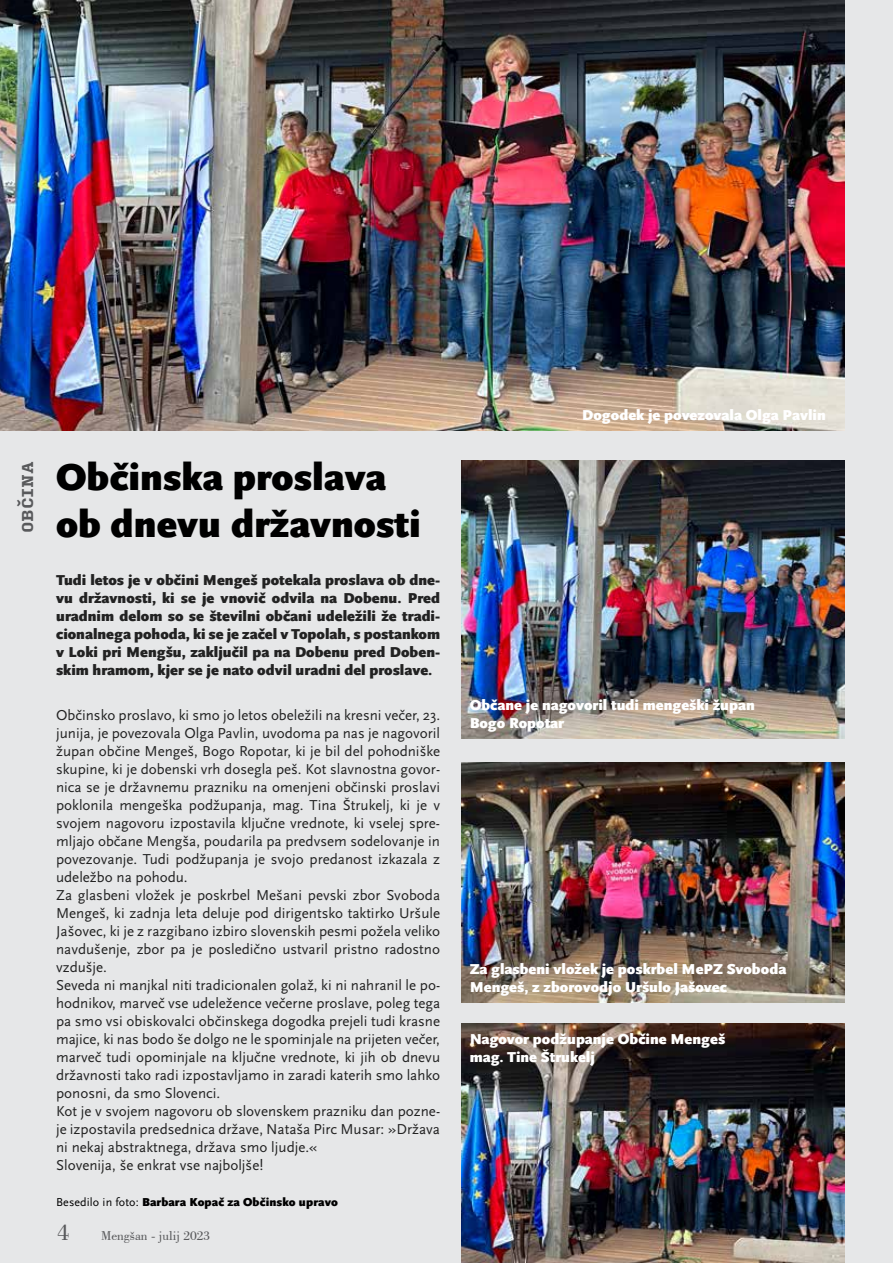
<style>
.page{position:relative;width:893px;height:1263px;background:#e6e7e8}
.page>*{position:absolute;margin:0;border:0;box-sizing:border-box;transform-origin:0 0}
.t1{font:900 39px/46.8px "Scala Sans Pro";color:#000}
.t2{font:24px "Bodoni BT";color:#58595b}
.t3{font:15px/18px "Scala Sans Pro";color:#222}
.t4{font:900 15px/18px "Scala Sans Pro";color:#222;text-align:justify}
.t5{font:900 15px/18px "Scala Sans Pro";color:#fff}
.t6{font:900 15px "Input Serif Narrow";letter-spacing:-.02em;color:#58595b}
.t7{font:13.5px "Bodoni BT";color:#58595b}
.t8{font:900 12px "Scala Sans Pro";letter-spacing:.01em;color:#000}
.s1{font-weight:400}
</style>
<div class="page">
<img style="left:0;top:0;width:844px;height:431px">
<img style="left:461px;top:460px;width:383px;height:278px">
<img style="left:461px;top:762px;width:383px;height:241px">
<img style="left:461px;top:1023px;width:383px;height:240px">
<hr style="left:892px;top:328px;width:1px;height:576px;background:#898481">
<p class="t6" style="left:14px;top:533px;width:73px;rotate:-90deg">OBČINA</p>
<h1 class="t1" style="left:56px;top:454px;width:366px">Občinska proslava ob dnevu državnosti</h1>
<p class="t4" style="left:56px;top:571px;width:386px">Tudi letos je v občini Mengeš potekala proslava ob dne&shy;vu državnosti, ki se je vnovič odvila na Dobenu. Pred uradnim delom so se številni občani udeležili že tradi&shy;cionalnega pohoda, ki se je začel v Topolah, s postankom v Loki pri Mengšu, zaključil pa na Dobenu pred Doben&shy;skim hramom, kjer se je nato odvil uradni del proslave.</p>
<p class="t3" style="left:56px;top:706px;width:386px">Občinsko proslavo, ki smo jo letos obeležili na kresni večer, 23. junija, je povezovala Olga Pavlin, uvodoma pa nas je nagovoril župan občine Mengeš, Bogo Ropotar, ki je bil del pohodniške skupine, ki je dobenski vrh dosegla peš. Kot slavnostna govor&shy;nica se je državnemu prazniku na omenjeni občinski proslavi poklonila mengeška podžupanja, mag. Tina Štrukelj, ki je v svojem nagovoru izpostavila ključne vrednote, ki vselej spre&shy;mljajo občane Mengša, poudarila pa predvsem sodelovanje in povezovanje. Tudi podžupanja je svojo predanost izkazala z udeležbo na pohodu.<br>Za glasbeni vložek je poskrbel Mešani pevski zbor Svoboda Mengeš, ki zadnja leta deluje pod dirigentsko taktirko Uršule Jašovec, ki je z razgibano izbiro slovenskih pesmi požela veliko navdušenje, zbor pa je posledično ustvaril pristno radostno vzdušje.<br>Seveda ni manjkal niti tradicionalen golaž, ki ni nahranil le po&shy;hodnikov, marveč vse udeležence večerne proslave, poleg tega pa smo vsi obiskovalci občinskega dogodka prejeli tudi krasne majice, ki nas bodo še dolgo ne le spominjale na prijeten večer, marveč tudi opominjale na ključne vrednote, ki jih ob dnevu državnosti tako radi izpostavljamo in zaradi katerih smo lahko ponosni, da smo Slovenci.<br>Kot je v svojem nagovoru ob slovenskem prazniku dan pozne&shy;je izpostavila predsednica države, Nataša Pirc Musar: »Država ni nekaj abstraktnega, država smo ljudje.«<br>Slovenija, še enkrat vse najboljše!</p>
<p class="t8" style="left:56px;top:1195px;width:283px"><span class="s1">Besedilo in foto:</span> Barbara Kopač za Občinsko upravo</p>
<h2 class="t2" style="left:57px;top:1217px;width:13px">4</h2>
<p class="t7" style="left:101px;top:1227px;width:111px">Mengšan - julij 2023</p>
<p class="t5" style="left:582px;top:406px;width:245px">Dogodek je povezovala Olga Pavlin</p>
<p class="t5" style="left:470px;top:696px;width:287px">Občane je nagovoril tudi mengeški župan<br>Bogo Ropotar</p>
<p class="t5" style="left:470px;top:960px;width:318px">Za glasbeni vložek je poskrbel MePZ Svoboda<br>Mengeš, z zborovodjo Uršulo Jašovec</p>
<p class="t5" style="left:470px;top:1030px;width:257px">Nagovor podžupanje Občine Mengeš mag. Tine Štrukelj</p>
</div>
